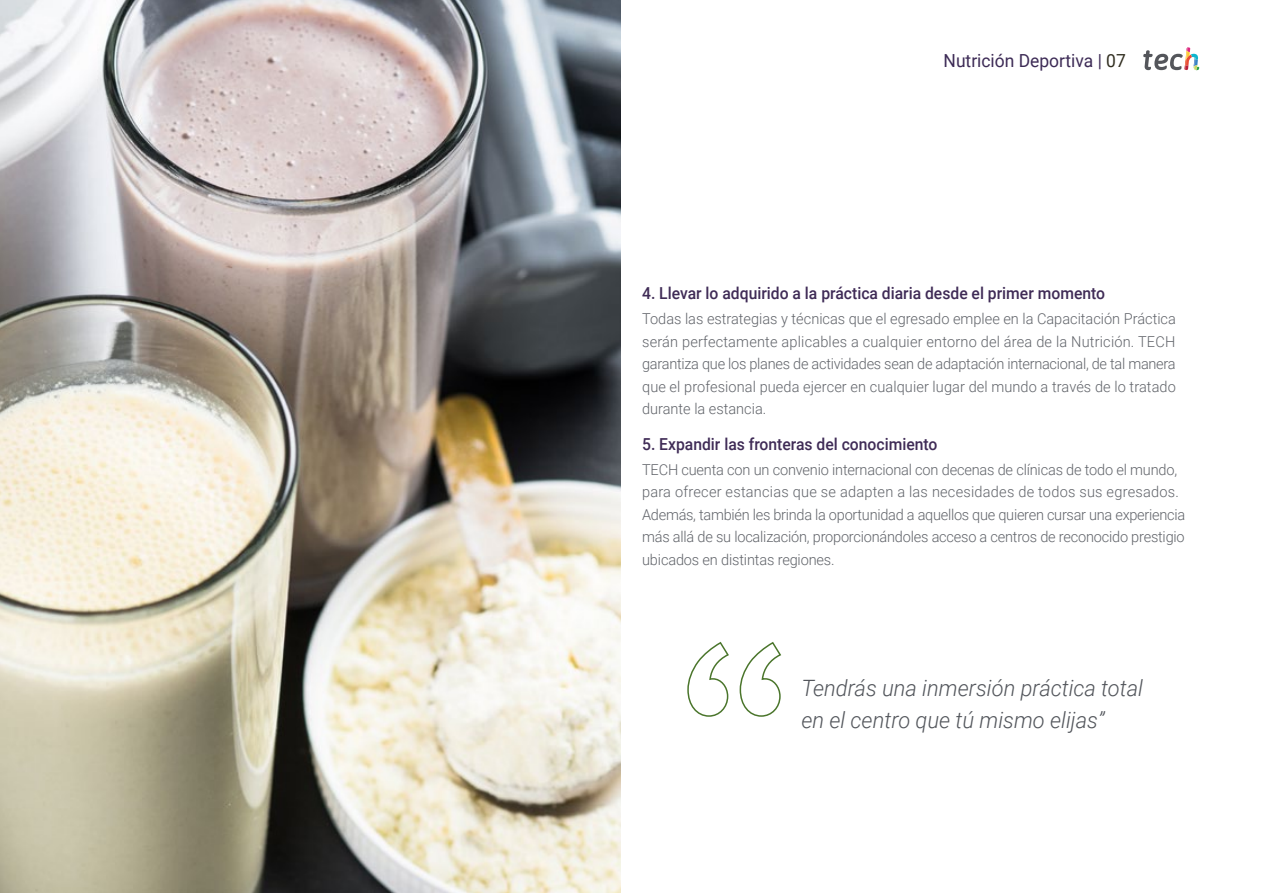
<style>
.page{position:relative;width:1263px;height:893px;background:#fff}
.page>*{position:absolute;margin:0;border:0;box-sizing:border-box;transform-origin:0 0}
.t1{font:italic 300 22.5px/31.5px "Roboto";color:#52555b}
.t2{font:18px "Roboto";color:#3d2b56}
.t3{font:500 16.5px "Roboto";color:#3f2b56;scale:.95 1}
.t4{font:300 15px/22.5px "Roboto";letter-spacing:-.01em;color:#61646a;text-align:justify}
.s1{color:#312e20}
</style>
<div class="page">
<svg style="left:1143px;top:47px;width:56px;height:24px"></svg>
<img style="left:0;top:0;width:621px;height:893px">
<svg style="left:687px;top:642px;width:94px;height:75px"></svg>
<p class="t2" style="left:943px;top:48px;width:184px">Nutrición Deportiva | <span class="s1">07</span></p>
<p class="t3" style="left:642px;top:282px;width:489px">4. Llevar lo adquirido a la práctica diaria desde el primer momento</p>
<p class="t4" style="left:642px;top:307px;width:535px">Todas las estrategias y técnicas que el egresado emplee en la Capacitación Práctica serán perfectamente aplicables a cualquier entorno del área de la Nutrición. TECH garantiza que los planes de actividades sean de adaptación internacional, de tal manera que el profesional pueda ejercer en cualquier lugar del mundo a través de lo tratado durante la estancia.</p>
<p class="t3" style="left:642px;top:433px;width:312px">5. Expandir las fronteras del conocimiento</p>
<p class="t4" style="left:642px;top:458px;width:545px;text-align:left">TECH cuenta con un convenio internacional con decenas de clínicas de todo el mundo, para ofrecer estancias que se adapten a las necesidades de todos sus egresados.<br>Además, también les brinda la oportunidad a aquellos que quieren cursar una experiencia más allá de su localización, proporcionándoles acceso a centros de reconocido prestigio ubicados en distintas regiones.</p>
<h1 class="t1" style="left:801px;top:672px;width:343px">Tendrás una inmersión práctica total en el centro que tú mismo elijas”</h1>
</div>
